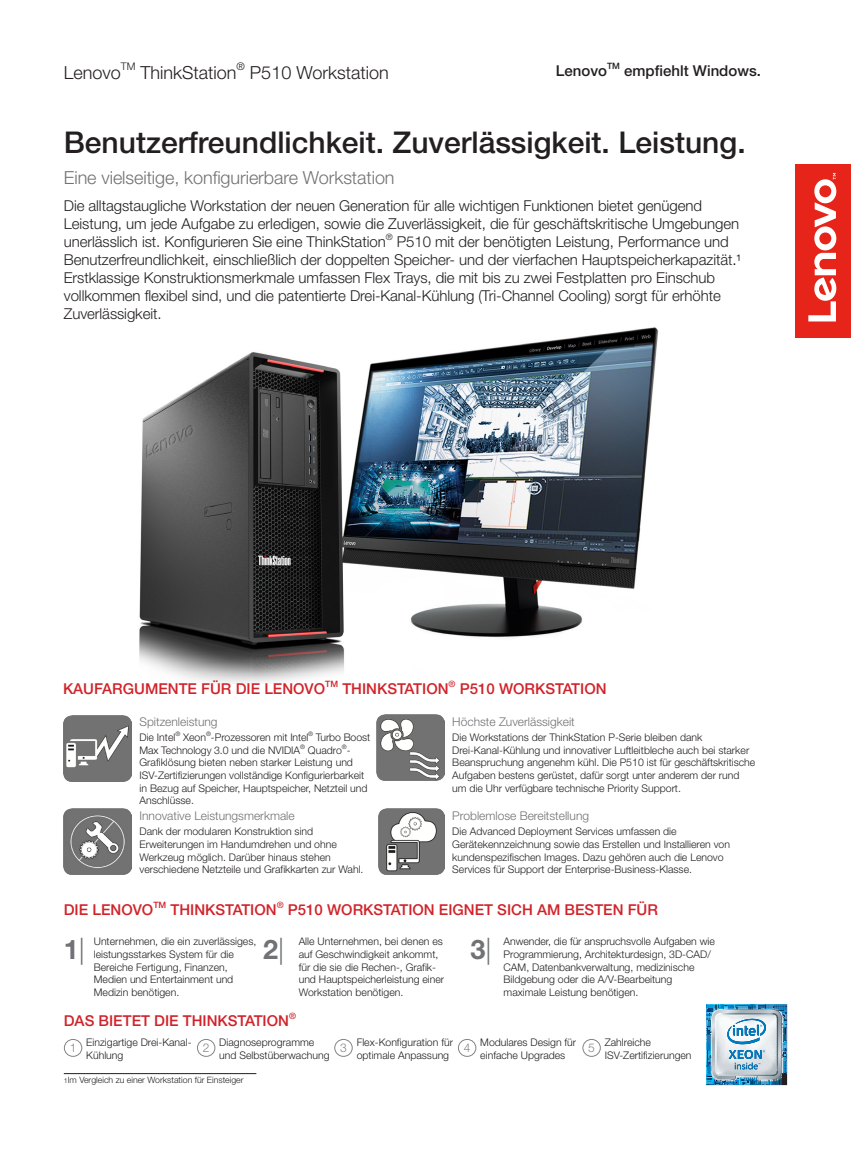
<style>
.page{position:relative;width:851px;height:1149px;background:#fff}
.page>*{position:absolute;margin:0;border:0;box-sizing:border-box;transform-origin:0 0}
.t1{font:500 30px "Helvetica Neue LT Std";color:#231f20}
.t2{font:700 27px "Helvetica Neue LT Std";color:#717275}
.t3{font:300 18px "Helvetica Neue LT Std";letter-spacing:-.005em;color:#717275}
.t4{font:300 18px "Helvetica Neue LT Std";color:#231f20}
.t5{font:300 15px/18px "Helvetica Neue LT Std";letter-spacing:-.005em;color:#231f20}
.t6{font:500 15px "Helvetica Neue LT Std";color:#d1232a}
.t7{font:500 15px "Helvetica Neue LT Std";color:#231f20}
.t8{font:300 12px "Helvetica Neue LT Std";color:#717275}
.t9{font:300 12px "Helvetica Neue LT Std";color:#848587}
.t10{font:300 10.5px/12.6px "Helvetica Neue LT Std";color:#231f20}
.t11{font:300 8.7px "Helvetica Neue LT Std";color:#231f20}
.t12{font:500 8.7px "Helvetica Neue LT Std";color:#d1232a}
.t13{font:500 8.7px "Helvetica Neue LT Std";color:#231f20}
.t14{font:300 6.15px "Helvetica Neue LT Std";color:#231f20}
.s1{color:#000}
.s2{font-weight:300}
.s3{font-size:7.05px}
</style>
<div class="page">
<img style="left:139px;top:327px;width:520px;height:356px">
<div style="left:64px;top:1038px;width:18px;height:18px;border:1px solid #848485;border-radius:50%"></div>
<div style="left:197px;top:1038px;width:18px;height:18px;border:1px solid #848485;border-radius:50%"></div>
<div style="left:334px;top:1038px;width:18px;height:18px;border:1px solid #848485;border-radius:50%"></div>
<div style="left:458px;top:1038px;width:18px;height:18px;border:1px solid #848485;border-radius:50%"></div>
<div style="left:582px;top:1038px;width:18px;height:18px;border:1px solid #848485;border-radius:50%"></div>
<div style="left:795px;top:164px;width:55px;height:173px;background:#e72419"></div>
<svg style="left:808px;top:173px;width:28px;height:148px"></svg>
<img style="left:706px;top:1004px;width:81px;height:81px">
<hr style="left:64px;top:1072px;width:192px;height:1px;background:#231f20">
<img style="left:63px;top:715px;width:68px;height:66px">
<img style="left:63px;top:808px;width:68px;height:66px">
<img style="left:377px;top:714px;width:67px;height:66px">
<img style="left:378px;top:808px;width:66px;height:66px">
<div style="left:782px;top:1074px;width:5px;height:10px;background:#231f20"></div>
<p class="t4" style="left:64px;top:61px;width:59px">Lenovo</p>
<p class="t10" style="left:121px;top:60px;width:16px">TM</p>
<p class="t4" style="left:140px;top:61px;width:98px">ThinkStation</p>
<p class="t10" style="left:236px;top:60px;width:10px">®</p>
<p class="t4" style="left:250px;top:61px;width:140px">P510 Workstation</p>
<p class="t7" style="left:556px;top:62px;width:53px">Lenovo</p>
<p class="t13" style="left:607px;top:61px;width:14px">TM</p>
<p class="t7" style="left:624px;top:62px;width:138px">empfiehlt Windows.</p>
<p class="t1" style="left:64px;top:124px;width:683px">Benutzerfreundlichkeit. Zuverlässigkeit. Leistung.</p>
<p class="t3" style="left:64px;top:167px;width:332px">Eine vielseitige, konfigurierbare Workstation</p>
<p class="t5" style="left:64px;top:197px;width:676px">Die alltagstaugliche Workstation der neuen Generation für alle wichtigen Funktionen bietet genügend<br>Leistung, um jede Aufgabe zu erledigen, sowie die Zuverlässigkeit, die für geschäftskritische Umgebungen unerlässlich ist. Konfigurieren Sie eine ThinkStation</p>
<p class="t11" style="left:385px;top:232px;width:8px">®</p>
<p class="t5" style="left:64px;top:233px;width:679px;text-indent:333px">P510 mit der benötigten Leistung, Performance und Benutzerfreundlichkeit, einschließlich der doppelten Speicher- und der vierfachen Hauptspeicherkapazität<span class="s1">.¹<br></span>Erstklassige Konstruktionsmerkmale umfassen Flex Trays, die mit bis zu zwei Festplatten pro Einschub vollkommen flexibel sind, und die patentierte Drei-Kanal-Kühlung (Tri-Channel Cooling) sorgt für erhöhte Zuverlässigkeit.</p>
<p class="t6" style="left:63px;top:679px;width:264px">KAUFARGUMENTE FÜR DIE LENOVO</p>
<p class="t12" style="left:325px;top:678px;width:14px">TM</p>
<p class="t6" style="left:342px;top:679px;width:108px">THINKSTATION</p>
<p class="t12" style="left:448px;top:678px;width:8px">®</p>
<p class="t6" style="left:459px;top:679px;width:148px">P510 WORKSTATION</p>
<p class="t8" style="left:139px;top:714px;width:79px">Spitzenleistung</p>
<p class="t10" style="left:139px;top:730px;width:37px">Die Intel</p>
<p class="t14" style="left:175px;top:730px;width:6px">®</p>
<p class="t10" style="left:183px;top:730px;width:24px">Xeon</p>
<p class="t14" style="left:206px;top:730px;width:6px">®</p>
<p class="t10" style="left:211px;top:730px;width:99px">-Prozessoren mit Intel</p>
<p class="t14" style="left:308px;top:730px;width:6px">®</p>
<p class="t10" style="left:316px;top:730px;width:56px">Turbo Boost</p>
<p class="t10" style="left:139px;top:743px;width:162px">Max Technology 3.0 und die NVIDIA</p>
<p class="t14" style="left:300px;top:742px;width:6px">®</p>
<p class="t10" style="left:308px;top:743px;width:35px">Quadro</p>
<p class="t14" style="left:342px;top:742px;width:6px">®</p>
<p class="t10" style="left:139px;top:743px;width:229px;text-indent:207px">- Grafiklösung bieten neben starker Leistung und ISV-Zertifizierungen vollständige Konfigurierbarkeit in Bezug auf Speicher, Hauptspeicher, Netzteil und Anschlüsse.</p>
<p class="t8" style="left:139px;top:808px;width:157px">Innovative Leistungsmerkmale</p>
<p class="t10" style="left:139px;top:824px;width:225px">Dank der modularen Konstruktion sind Erweiterungen im Handumdrehen und ohne Werkzeug möglich. Darüber hinaus stehen verschiedene Netzteile und Grafikkarten zur Wahl.</p>
<p class="t8" style="left:452px;top:714px;width:124px">Höchste Zuverlässigkeit</p>
<p class="t10" style="left:452px;top:730px;width:304px">Die Workstations der ThinkStation P-Serie bleiben dank Drei-Kanal-Kühlung und innovativer Luftleitbleche auch bei starker Beanspruchung angenehm kühl. Die P510 ist für geschäftskritische Aufgaben bestens gerüstet, dafür sorgt unter anderem der rund um die Uhr verfügbare technische Priority Support.</p>
<p class="t8" style="left:452px;top:808px;width:138px">Problemlose Bereitstellung</p>
<p class="t10" style="left:452px;top:824px;width:279px">Die Advanced Deployment Services umfassen die Gerätekennzeichnung sowie das Erstellen und Installieren von kundenspezifischen Images. Dazu gehören auch die Lenovo Services für Support der Enterprise-Business-Klasse.</p>
<p class="t6" style="left:64px;top:900px;width:91px">DIE LENOVO</p>
<p class="t12" style="left:153px;top:899px;width:14px">TM</p>
<p class="t6" style="left:170px;top:900px;width:108px">THINKSTATION</p>
<p class="t12" style="left:277px;top:899px;width:8px">®</p>
<p class="t6" style="left:288px;top:900px;width:371px">P510 WORKSTATION EIGNET SICH AM BESTEN FÜR</p>
<p class="t2" style="left:64px;top:932px;width:23px">1<span class="s2">|</span></p>
<p class="t2" style="left:263px;top:932px;width:23px">2<span class="s2">|</span></p>
<p class="t2" style="left:470px;top:932px;width:23px">3<span class="s2">|</span></p>
<p class="t10" style="left:94px;top:934px;width:164px">Unternehmen, die ein zuverlässiges, leistungsstarkes System für die<br>Bereiche Fertigung, Finanzen,<br>Medien und Entertainment und<br>Medizin benötigen.</p>
<p class="t10" style="left:298px;top:934px;width:147px">Alle Unternehmen, bei denen es auf Geschwindigkeit ankommt, für die sie die Rechen-, Grafik&shy;und Hauptspeicherleistung einer<br>Workstation benötigen.</p>
<p class="t10" style="left:503px;top:934px;width:213px">Anwender, die für anspruchsvolle Aufgaben wie Programmierung, Architekturdesign, 3D-CAD/ CAM, Datenbankverwaltung, medizinische Bildgebung oder die A/V-Bearbeitung maximale Leistung benötigen.</p>
<p class="t6" style="left:64px;top:1011px;width:227px">DAS BIETET DIE THINKSTATION</p>
<p class="t12" style="left:289px;top:1010px;width:8px">®</p>
<p class="t10" style="left:86px;top:1035px;width:107px">Einzigartige Drei-Kanal-<br>Kühlung</p>
<p class="t10" style="left:219px;top:1035px;width:112px">Diagnoseprogramme und Selbstüberwachung</p>
<p class="t10" style="left:356px;top:1035px;width:98px">Flex-Konfiguration für optimale Anpassung</p>
<p class="t10" style="left:480px;top:1035px;width:97px">Modulares Design für einfache Upgrades</p>
<p class="t10" style="left:604px;top:1035px;width:48px">Zahlreiche</p>
<p class="t9" style="left:70px;top:1039px;width:8px">1</p>
<p class="t9" style="left:203px;top:1039px;width:8px">2</p>
<p class="t9" style="left:340px;top:1039px;width:8px">3</p>
<p class="t9" style="left:463px;top:1039px;width:8px">4</p>
<p class="t9" style="left:588px;top:1039px;width:8px">5</p>
<p class="t11" style="left:64px;top:1074px;width:181px"><span class="s3">1</span>Im Vergleich zu einer Workstation für Einsteiger</p>
<p class="t10" style="left:604px;top:1047px;width:88px">ISV-Zertifizierungen</p>
</div>
